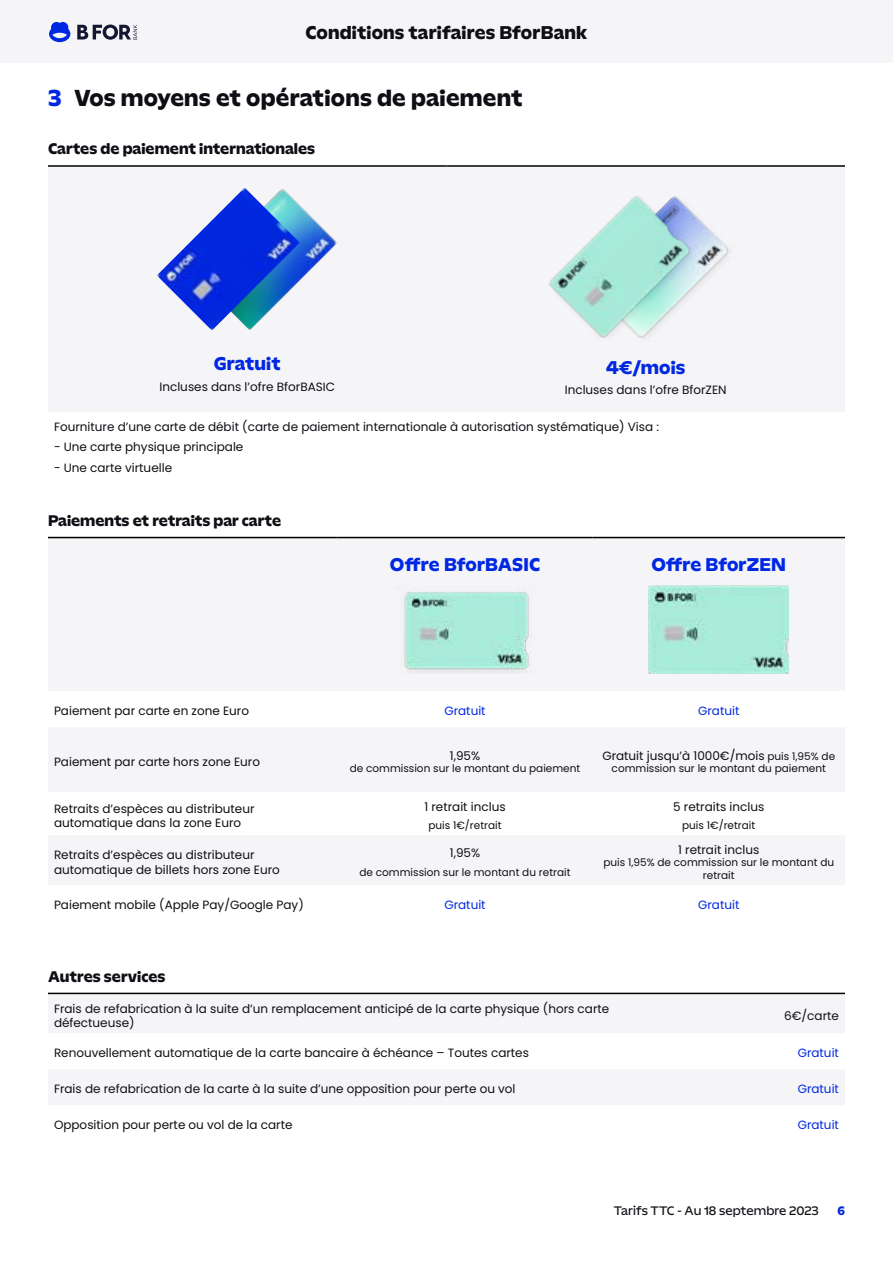
<style>
.page{position:relative;width:893px;height:1263px;background:#fff}
.page>*{position:absolute;margin:0;border:0;box-sizing:border-box;transform-origin:0 0}
.t1{font:700 22.5px "Standfor";letter-spacing:.01em;color:#0e0e14}
.t2{font:700 18px "Standfor";letter-spacing:.01em;color:#0028e2}
.t3{font:700 18px "Standfor";letter-spacing:.01em;color:#0e0e14}
.t4{font:700 15px "Standfor";color:#0e0e14}
.t5{font:12px/14.4px "Poppins";color:#0e0e14}
.t6{font:12px "Poppins";color:#0028e2}
.t7{font:12px "Standfor";color:#0e0e14}
.t8{font:700 12px "Standfor";color:#0028e2}
.t9{font:10.5px/12.6px "Poppins";color:#0e0e14;text-align:center}
.s1{color:#0028e2}
.s2{font-size:10.5px}
</style>
<div class="page">
<div style="left:0;top:0;width:893px;height:63px;background:#f5f5f7"></div>
<svg style="left:77px;top:25px;width:60px;height:15px"></svg>
<svg style="left:49px;top:22px;width:21px;height:20px"></svg>
<hr style="left:48px;top:165px;width:398px;height:2px;background:#000">
<hr style="left:446px;top:165px;width:399px;height:2px;background:#000">
<img style="left:300px;top:205px;width:38px;height:76px">
<img style="left:157px;top:188px;width:143px;height:143px">
<img style="left:706px;top:220px;width:35px;height:66px">
<img style="left:548px;top:191px;width:158px;height:153px">
<div style="left:48px;top:538px;width:797px;height:136px;background:#f5f5f7"></div>
<hr style="left:48px;top:537px;width:290px;height:1px;background:#000">
<hr style="left:338px;top:537px;width:255px;height:1px;background:#000">
<hr style="left:593px;top:537px;width:252px;height:1px;background:#000">
<img style="left:395px;top:585px;width:140px;height:88px">
<img style="left:648px;top:585px;width:141px;height:88px">
<svg style="left:48px;top:994px;width:797px;height:1px"></svg>
<hr style="left:48px;top:993px;width:592px;height:1px;background:#000">
<hr style="left:640px;top:993px;width:205px;height:1px;background:#000">
<h2 class="t3" style="left:305px;top:22px;width:284px">Conditions tarifaires BforBank</h2>
<h1 class="t1" style="left:48px;top:85px;width:476px"><span class="s1">3</span> Vos moyens et opérations de paiement</h1>
<p class="t4" style="left:48px;top:140px;width:269px">Cartes de paiement internationales</p>
<h2 class="t2" style="left:214px;top:354px;width:68px">Gratuit</h2>
<p class="t5" style="left:159px;top:379px;width:177px">Incluses dans l’ofre BforBASIC</p>
<h2 class="t2" style="left:606px;top:357px;width:81px">4€/mois</h2>
<p class="t5" style="left:565px;top:383px;width:163px">Incluses dans l’ofre BforZEN</p>
<p class="t5" style="left:54px;top:419px;width:606px">Fourniture d’une carte de débit (carte de paiement internationale à autorisation systématique) Visa :</p>
<p class="t5" style="left:54px;top:440px;width:191px">- Une carte physique principale</p>
<p class="t5" style="left:54px;top:460px;width:120px">- Une carte virtuelle</p>
<p class="t4" style="left:48px;top:512px;width:235px">Paiements et retraits par carte</p>
<h2 class="t2" style="left:390px;top:554px;width:152px">Offre BforBASIC</h2>
<h2 class="t2" style="left:651px;top:554px;width:136px">Offre BforZEN</h2>
<p class="t5" style="left:54px;top:704px;width:197px">Paiement par carte en zone Euro</p>
<p class="t6" style="left:444px;top:704px;width:43px">Gratuit</p>
<p class="t6" style="left:698px;top:704px;width:43px">Gratuit</p>
<p class="t5" style="left:54px;top:755px;width:208px">Paiement par carte hors zone Euro</p>
<p class="t5" style="left:602px;top:748px;width:234px">Gratuit jusqu’à 1000€/mois <span class="s2">puis 1,95% de</span></p>
<p class="t9" style="left:612px;top:762px;width:216px">commission sur le montant du paiement</p>
<p class="t5" style="left:450px;top:748px;width:32px">1,95%</p>
<p class="t9" style="left:350px;top:762px;width:232px">de commission sur le montant du paiement</p>
<p class="t5" style="left:54px;top:801px;width:202px">Retraits d’espèces au distributeur automatique dans la zone Euro</p>
<p class="t5" style="left:424px;top:799px;width:83px">1 retrait inclus</p>
<p class="t9" style="left:428px;top:819px;width:75px">puis 1€/retrait</p>
<p class="t5" style="left:54px;top:848px;width:227px">Retraits d’espèces au distributeur automatique de billets hors zone Euro</p>
<p class="t5" style="left:450px;top:846px;width:32px">1,95%</p>
<p class="t9" style="left:359px;top:866px;width:213px">de commission sur le montant du retrait</p>
<p class="t5" style="left:673px;top:799px;width:93px">5 retraits inclus</p>
<p class="t9" style="left:682px;top:819px;width:75px">puis 1€/retrait</p>
<p class="t5" style="left:678px;top:843px;width:83px">1 retrait inclus</p>
<p class="t9" style="left:603px;top:856px;width:232px">puis 1,95% de commission sur le montant du retrait</p>
<p class="t5" style="left:54px;top:898px;width:251px">Paiement mobile (Apple Pay/Google Pay)</p>
<p class="t6" style="left:444px;top:898px;width:43px">Gratuit</p>
<p class="t6" style="left:698px;top:898px;width:43px">Gratuit</p>
<p class="t4" style="left:48px;top:968px;width:119px">Autres services</p>
<p class="t5" style="left:54px;top:1001px;width:557px">Frais de refabrication à la suite d’un remplacement anticipé de la carte physique (hors carte défectueuse)</p>
<p class="t5" style="left:784px;top:1009px;width:56px">6€/carte</p>
<p class="t5" style="left:54px;top:1046px;width:476px">Renouvellement automatique de la carte bancaire à échéance – Toutes cartes</p>
<p class="t6" style="left:798px;top:1046px;width:43px">Gratuit</p>
<p class="t5" style="left:54px;top:1082px;width:463px">Frais de refabrication de la carte à la suite d’une opposition pour perte ou vol</p>
<p class="t6" style="left:798px;top:1082px;width:43px">Gratuit</p>
<p class="t5" style="left:54px;top:1118px;width:240px">Opposition pour perte ou vol de la carte</p>
<p class="t6" style="left:798px;top:1118px;width:43px">Gratuit</p>
<p class="t7" style="left:614px;top:1206px;width:207px">Tarifs TTC - Au 18 septembre 2023</p>
<p class="t8" style="left:837px;top:1204px;width:9px">6</p>
</div>
